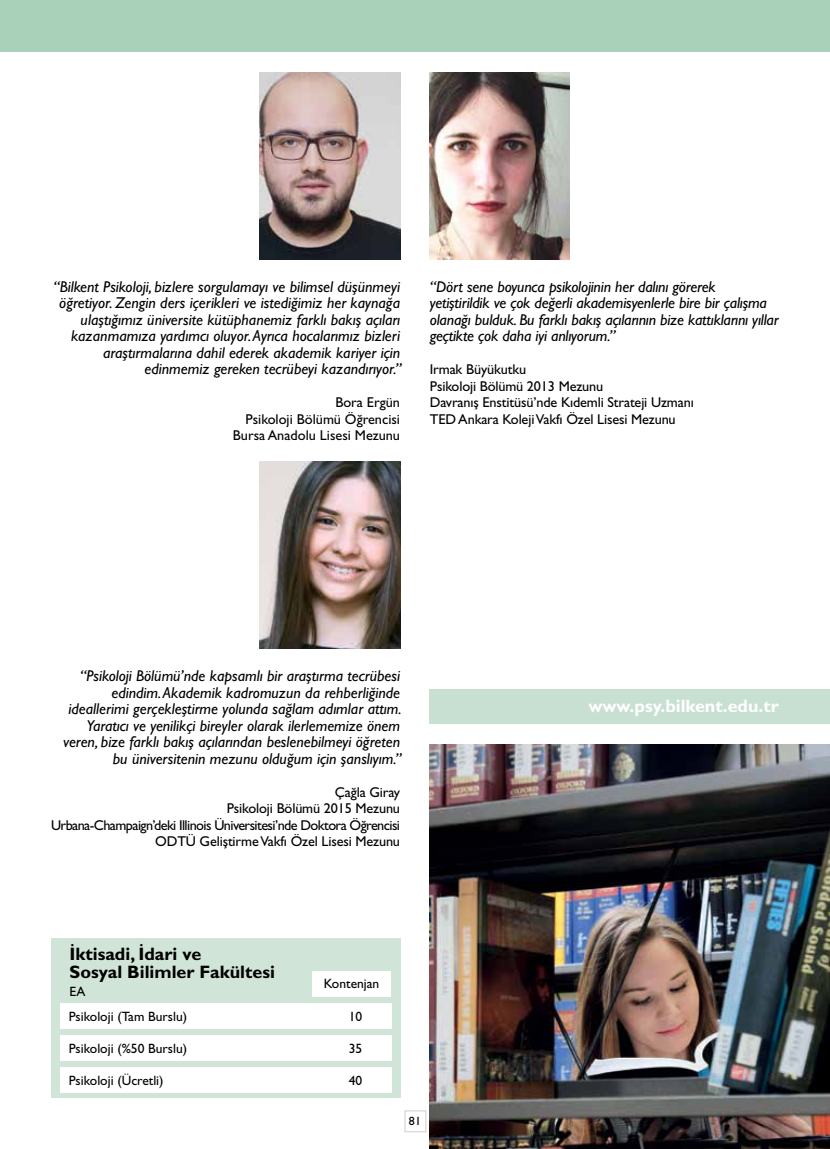
<style>
.page{position:relative;width:830px;height:1149px;background:#fff}
.page>*{position:absolute;margin:0;border:0;box-sizing:border-box;transform-origin:0 0}
.t1{font:700 18px/18px "Gill Sans Std";color:#000}
.t2{font:700 18px "Gill Sans Std";color:#fff}
.t3{font:italic 15.75px/16.5px "Gill Sans Std";color:#000;text-align:right}
.t4{font:14.25px/16.5px "Gill Sans Std";letter-spacing:-.01em;color:#000;text-align:right}
.t5{font:13.5px "Gill Sans Std";color:#000}
.t6{font:12px "Gill Sans Std";color:#000}
</style>
<div class="page">
<div style="left:404px;top:1110px;width:22px;height:21px;border:1px solid #d0ceca"></div>
<div style="left:0;top:0;width:829px;height:51px;background:#a9d0b9"></div>
<img style="left:429px;top:72px;width:140px;height:187px">
<img style="left:259px;top:72px;width:141px;height:187px">
<img style="left:259px;top:461px;width:141px;height:187px">
<div style="left:429px;top:689px;width:400px;height:34px;background:#c8e0d1"></div>
<div style="left:51px;top:938px;width:349px;height:159px;background:#d0e4d8"></div>
<div style="left:61px;top:1002px;width:331px;height:26px;background:#fff"></div>
<div style="left:60px;top:1034px;width:331px;height:26px;background:#fff"></div>
<div style="left:312px;top:971px;width:79px;height:25px;background:#fff"></div>
<div style="left:60px;top:1066px;width:331px;height:26px;background:#fff"></div>
<img style="left:429px;top:744px;width:400px;height:404px">
<p class="t3" style="left:53px;top:278px;width:349px">“Bilkent Psikoloji, bizlere sorgulamayı ve bilimsel düşünmeyi öğretiyor. Zengin ders içerikleri ve istediğimiz her kaynağa ulaştığımız üniversite kütüphanemiz farklı bakış açıları kazanmamıza yardımcı oluyor. Ayrıca hocalarımız bizleri araştırmalarına dahil ederek akademik kariyer için edinmemiz gereken tecrübeyi kazandırıyor.”</p>
<p class="t4" style="left:233px;top:394px;width:169px">Bora Ergün<br>Psikoloji Bölümü Öğrencisi<br>Bursa Anadolu Lisesi Mezunu</p>
<p class="t3" style="left:429px;top:278px;width:350px;text-align:left">“Dört sene boyunca psikolojinin her dalını görerek yetiştirildik ve çok değerli akademisyenlerle bire bir çalışma olanağı bulduk. Bu farklı bakış açılarının bize kattıklarını yıllar geçtikte çok daha iyi anlıyorum.”</p>
<p class="t4" style="left:429px;top:361px;width:265px;text-align:left">Irmak Büyükutku<br>Psikoloji Bölümü 2013 Mezunu<br>Davranış Enstitüsü’nde Kıdemli Strateji Uzmanı TED Ankara Koleji Vakfı Özel Lisesi Mezunu</p>
<p class="t3" style="left:63px;top:667px;width:340px">“Psikoloji Bölümü’nde kapsamlı bir araştırma tecrübesi edindim. Akademik kadromuzun da rehberliğinde ideallerimi gerçekleştirme yolunda sağlam adımlar attım.<br>Yaratıcı ve yenilikçi bireyler olarak ilerlememize önem veren, bize farklı bakış açılarından beslenebilmeyi öğreten bu üniversitenin mezunu olduğum için şanslıyım.”</p>
<p class="t4" style="left:51px;top:783px;width:350px">Çağla Giray<br>Psikoloji Bölümü 2015 Mezunu<br>Urbana-Champaign’deki Illinois Üniversitesi’nde Doktora Öğrencisi ODTÜ Geliştirme Vakfı Özel Lisesi Mezunu</p>
<p class="t1" style="left:70px;top:944px;width:207px">İktisadi, İdari ve<br>Sosyal Bilimler Fakültesi</p>
<p class="t5" style="left:70px;top:983px;width:17px">EA</p>
<p class="t5" style="left:69px;top:1008px;width:120px">Psikoloji (Tam Burslu)</p>
<p class="t5" style="left:69px;top:1040px;width:120px">Psikoloji (%50 Burslu)</p>
<p class="t5" style="left:69px;top:1071px;width:96px">Psikoloji (Ücretli)</p>
<p class="t5" style="left:324px;top:975px;width:57px">Kontenjan</p>
<p class="t5" style="left:348px;top:1008px;width:15px">10</p>
<p class="t5" style="left:348px;top:1040px;width:15px">35</p>
<p class="t5" style="left:348px;top:1071px;width:15px">40</p>
<p class="t6" style="left:409px;top:1113px;width:13px">81</p>
<p class="t2" style="left:588px;top:694px;width:192px">www.psy.bilkent.edu.tr</p>
</div>
